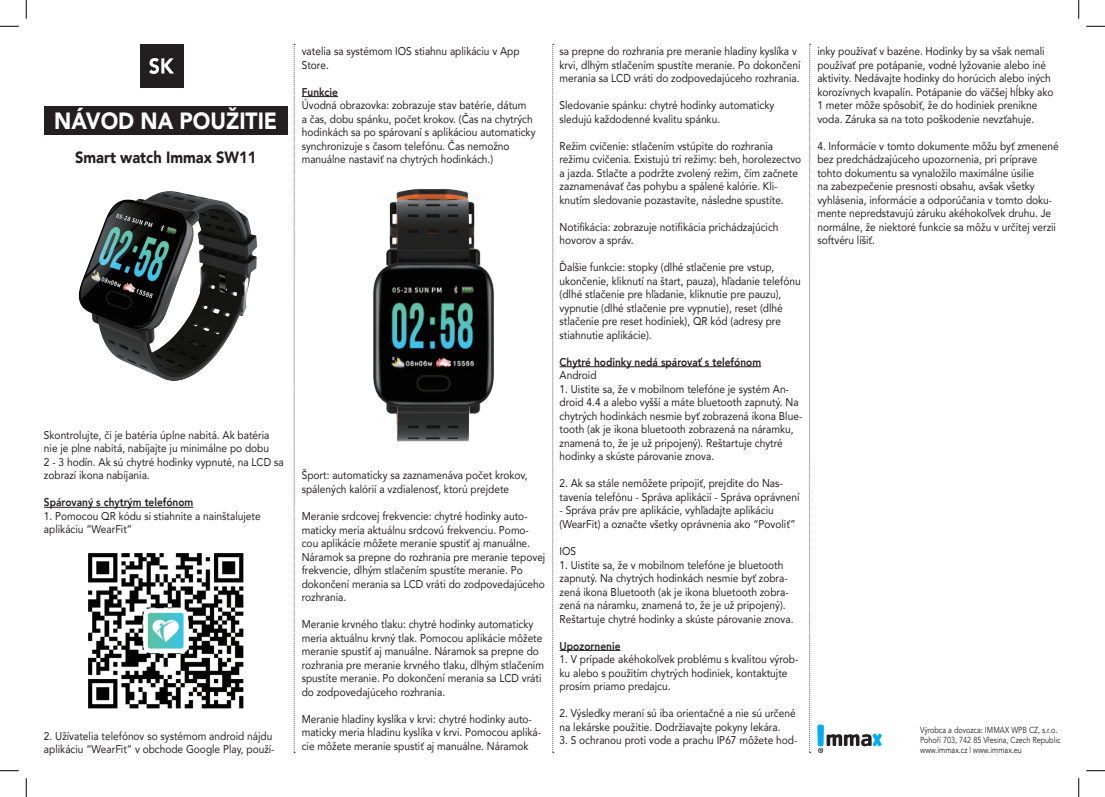
<style>
.page{position:relative;width:1105px;height:797px;background:#fff}
.page>*{position:absolute;margin:0;border:0;box-sizing:border-box;transform-origin:0 0}
.t1{font:900 23.5px "Avenir";color:#fff;scale:.9 1}
.t2{font:900 16.25px "Avenir";color:#231f20;scale:.9 1}
.t3{font:11.25px/13.5px "Avenir";color:#231f20;scale:.9 1}
.t4{font:800 11.25px "Avenir";color:#231f20;scale:.9 1}
.t5{font:8.75px/10px "Avenir";color:#231f20;scale:.83 1}
</style>
<div class="page">
<div style="left:140px;top:44px;width:44px;height:44px;background:#231f20"></div>
<svg style="left:149px;top:58px;width:25px;height:16px"></svg>
<div style="left:44px;top:106px;width:244px;height:29px;background:#231f20"></div>
<svg style="left:294px;top:44px;width:1px;height:709px"></svg>
<hr style="left:44px;top:507px;width:149px;height:1px;background:#231f20">
<img style="left:88px;top:553px;width:156px;height:156px">
<hr style="left:302px;top:96px;width:36px;height:1px;background:#231f20">
<img style="left:373px;top:189px;width:121px;height:253px">
<hr style="left:560px;top:366px;width:201px;height:1px;background:#231f20">
<hr style="left:560px;top:650px;width:60px;height:1px;background:#231f20">
<svg style="left:552px;top:44px;width:2px;height:709px"></svg>
<svg style="left:809px;top:44px;width:2px;height:709px"></svg>
<svg style="left:817px;top:724px;width:65px;height:29px"></svg>
<img style="left:78px;top:191px;width:179px;height:190px">
<svg style="left:0;top:25px;width:19px;height:2px"></svg>
<svg style="left:1086px;top:25px;width:19px;height:2px"></svg>
<svg style="left:0;top:770px;width:19px;height:1px"></svg>
<svg style="left:1086px;top:770px;width:19px;height:1px"></svg>
<svg style="left:25px;top:0;width:2px;height:19px"></svg>
<svg style="left:25px;top:778px;width:2px;height:19px"></svg>
<svg style="left:1078px;top:0;width:1px;height:19px"></svg>
<svg style="left:1078px;top:778px;width:1px;height:19px"></svg>
<h1 class="t1" style="left:54px;top:101px;width:249px">návod na použitie</h1>
<h2 class="t2" style="left:75px;top:143px;width:203px">Smart watch Immax SW11</h2>
<p class="t3" style="left:44px;top:428px;width:268px">Skontrolujte, či je batéria úplne nabitá. Ak batéria nie je plne nabitá, nabíjajte ju minimálne po dobu<br>2 - 3 hodín. Ak sú chytré hodinky vypnuté, na LCD sa zobrazí ikona nabíjania.</p>
<p class="t4" style="left:44px;top:494px;width:168px">Spárovaný s chytrým telefónom</p>
<p class="t3" style="left:44px;top:509px;width:242px">1. Pomocou QR kódu si stiahnite a nainštalujete aplikáciu “WearFit”</p>
<p class="t3" style="left:44px;top:728px;width:258px">2. Užívatelia telefónov so systémom android nájdu aplikáciu “WearFit” v obchode Google Play, použí-</p>
<p class="t3" style="left:302px;top:44px;width:244px">vatelia sa systémom IOS stiahnu aplikáciu v App<br>Store.</p>
<p class="t4" style="left:302px;top:83px;width:42px">Funkcie</p>
<p class="t3" style="left:302px;top:98px;width:261px">Úvodná obrazovka: zobrazuje stav batérie, dátum<br>a čas, dobu spánku, počet krokov. (Čas na chytrých hodinkách sa po spárovaní s aplikáciou automaticky synchronizuje s časom telefónu. Čas nemožno manuálne nastaviť na chytrých hodinkách.)</p>
<p class="t3" style="left:302px;top:468px;width:252px">Šport: automaticky sa zaznamenáva počet krokov, spálených kalórií a vzdialenosť, ktorú prejdete</p>
<p class="t3" style="left:302px;top:509px;width:272px">Meranie srdcovej frekvencie: chytré hodinky auto&shy;maticky meria aktuálnu srdcovú frekvenciu. Pomo&shy;cou aplikácie môžete meranie spustiť aj manuálne.<br>Náramok sa prepne do rozhrania pre meranie tepovej frekvencie, dlhým stlačením spustíte meranie. Po dokončení merania sa LCD vráti do zodpovedajúceho rozhrania.</p>
<p class="t3" style="left:302px;top:617px;width:271px">Meranie krvného tlaku: chytré hodinky automaticky meria aktuálnu krvný tlak. Pomocou aplikácie môžete meranie spustiť aj manuálne. Náramok sa prepne do rozhrania pre meranie krvného tlaku, dlhým stlačením spustíte meranie. Po dokončení merania sa LCD vráti do zodpovedajúceho rozhrania.</p>
<p class="t3" style="left:302px;top:711px;width:267px">Meranie hladiny kyslíka v krvi: chytré hodinky auto&shy;maticky meria hladinu kyslíka v krvi. Pomocou apliká&shy;cie môžete meranie spustiť aj manuálne. Náramok</p>
<p class="t3" style="left:560px;top:44px;width:269px">sa prepne do rozhrania pre meranie hladiny kyslíka v krvi, dlhým stlačením spustíte meranie. Po dokončení merania sa LCD vráti do zodpovedajúceho rozhrania.</p>
<p class="t3" style="left:560px;top:98px;width:240px">Sledovanie spánku: chytré hodinky automaticky sledujú každodenné kvalitu spánku.</p>
<p class="t3" style="left:560px;top:139px;width:270px">Režim cvičenie: stlačením vstúpite do rozhrania režimu cvičenia. Existujú tri režimy: beh, horolezectvo a jazda. Stlačte a podržte zvolený režim, čím začnete zaznamenávať čas pohybu a spálené kalórie. Kli&shy;knutím sledovanie pozastavíte, následne spustíte.</p>
<p class="t3" style="left:560px;top:220px;width:245px">Notifikácia: zobrazuje notifikácia prichádzajúcich hovorov a správ.</p>
<p class="t3" style="left:560px;top:260px;width:269px">Ďalšie funkcie: stopky (dlhé stlačenie pre vstup, ukončenie, kliknutí na štart, pauza), hľadanie telefónu (dlhé stlačenie pre hľadanie, kliknutie pre pauzu), vypnutie (dlhé stlačenie pre vypnutie), reset (dlhé stlačenie pre reset hodiniek), QR kód (adresy pre stiahnutie aplikácie).</p>
<p class="t4" style="left:560px;top:353px;width:225px">Chytré hodinky nedá spárovať s telefónom</p>
<p class="t3" style="left:560px;top:368px;width:43px">Android</p>
<p class="t3" style="left:560px;top:382px;width:271px">1. Uistite sa, že v mobilnom telefóne je systém An&shy;droid 4.4 a alebo vyšší a máte bluetooth zapnutý. Na chytrých hodinkách nesmie byť zobrazená ikona Blue&shy;tooth (ak je ikona bluetooth zobrazená na náramku, znamená to, že je už pripojený). Reštartuje chytré hodinky a skúste párovanie znova.</p>
<p class="t3" style="left:560px;top:476px;width:268px">2. Ak sa stále nemôžete pripojiť, prejdite do Nas&shy;tavenia telefónu - Správa aplikácií - Správa oprávnení</p>
<p class="t3" style="left:560px;top:503px;width:264px">- Správa práv pre aplikácie, vyhľadajte aplikáciu (WearFit) a označte všetky oprávnenia ako “Povoliť”</p>
<p class="t3" style="left:560px;top:544px;width:20px">IOS</p>
<p class="t3" style="left:560px;top:557px;width:261px">1. Uistite sa, že v mobilnom telefóne je bluetooth zapnutý. Na chytrých hodinkách nesmie byť zobra&shy;zená ikona Bluetooth (ak je ikona bluetooth zobra&shy;zená na náramku, znamená to, že je už pripojený).<br>Reštartuje chytré hodinky a skúste párovanie znova.</p>
<p class="t4" style="left:560px;top:637px;width:69px">Upozornenie</p>
<p class="t3" style="left:560px;top:652px;width:267px">1. V prípade akéhokoľvek problému s kvalitou výrob&shy;ku alebo s použitím chytrých hodiniek, kontaktujte prosím priamo predajcu.</p>
<p class="t3" style="left:560px;top:706px;width:264px">2. Výsledky meraní sú iba orientačné a nie sú určené na lekárske použitie. Dodržiavajte pokyny lekára.</p>
<p class="t3" style="left:560px;top:733px;width:266px">3. S ochranou proti vode a prachu IP67 môžete hod-</p>
<p class="t3" style="left:817px;top:44px;width:264px">inky používať v bazéne. Hodinky by sa však nemali používať pre potápanie, vodné lyžovanie alebo iné aktivity. Nedávajte hodinky do horúcich alebo iných korozívnych kvapalín. Potápanie do väčšej hĺbky ako 1 meter môže spôsobiť, že do hodiniek prenikne voda. Záruka sa na toto poškodenie nevzťahuje.</p>
<p class="t3" style="left:817px;top:139px;width:270px">4. Informácie v tomto dokumente môžu byť zmenené bez predchádzajúceho upozornenia, pri príprave tohto dokumentu sa vynaložilo maximálne úsilie<br>na zabezpečenie presnosti obsahu, avšak všetky vyhlásenia, informácie a odporúčania v tomto doku&shy;mente nepredstavujú záruku akéhokoľvek druhu. Je normálne, že niektoré funkcie sa môžu v určitej verzii softvéru líšiť.</p>
<p class="t5" style="left:920px;top:725px;width:171px">Výrobca a dovozca: IMMAX WPB CZ, s.r.o.<br>Pohoří 703, 742 85 Vřesina, Czech Republic www.immax.cz | www.immax.eu</p>
</div>
